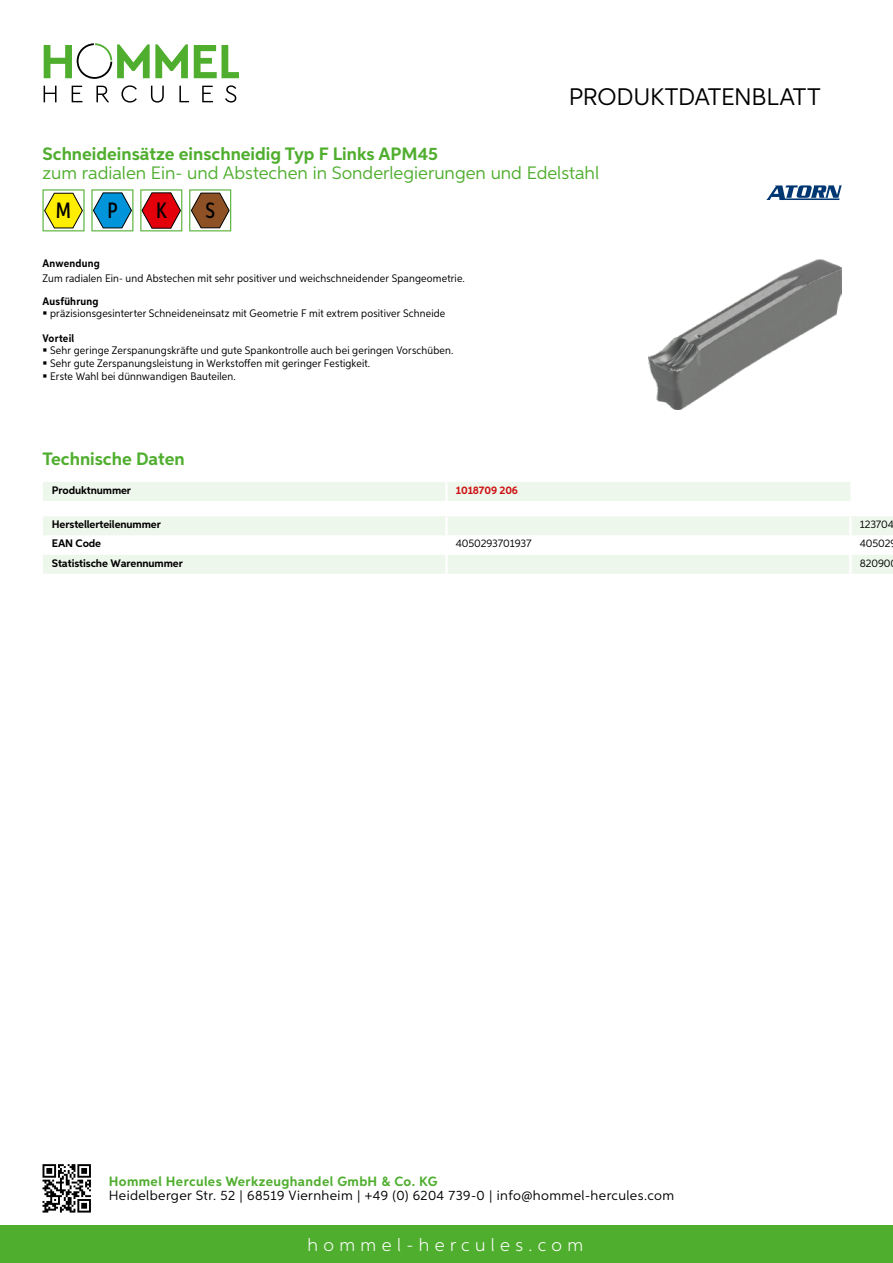
<style>
.page{position:relative;width:893px;height:1263px;background:#fff}
.page>*{position:absolute;margin:0;border:0;box-sizing:border-box;transform-origin:0 0}
.t1{font:24px "Aspira";letter-spacing:-.01em;color:#000}
.t2{font:500 22.2px "Aspira XX Nar";color:#000}
.t3{font:18px "Aspira";color:#50ae2f}
.t4{font:700 18px "Aspira";color:#50ae2f}
.t5{font:300 18px "Aspira";letter-spacing:.3em;color:#fff}
.t6{font:13.5px "Aspira";letter-spacing:.03em;color:#000}
.t7{font:700 13.5px "Aspira";letter-spacing:.03em;color:#50ae2f}
.t8{font:10.95px/12.8px "Aspira Nar";letter-spacing:.015em;color:#000}
.t9{font:700 10.95px "Aspira";letter-spacing:-.01em;color:#000}
.t10{font:10.95px "Aspira";letter-spacing:-.01em;color:#000}
.t11{font:700 10.95px "Aspira Nar";letter-spacing:.02em;color:#000}
.t12{font:700 10.95px "Aspira";letter-spacing:-.01em;color:#cd1013}
</style>
<div class="page">
<div style="left:0;top:1226px;width:893px;height:37px;background:#50ae2f"></div>
<svg style="left:43px;top:1164px;width:48px;height:48px"></svg>
<svg style="left:194px;top:45px;width:45px;height:33px"></svg>
<svg style="left:44px;top:43px;width:144px;height:36px"></svg>
<svg style="left:44px;top:86px;width:13px;height:16px"></svg>
<svg style="left:72px;top:86px;width:10px;height:16px"></svg>
<svg style="left:96px;top:86px;width:13px;height:16px"></svg>
<svg style="left:121px;top:85px;width:16px;height:18px"></svg>
<svg style="left:151px;top:86px;width:13px;height:17px"></svg>
<svg style="left:179px;top:86px;width:10px;height:16px"></svg>
<svg style="left:202px;top:86px;width:11px;height:16px"></svg>
<svg style="left:225px;top:85px;width:11px;height:18px"></svg>
<div style="left:43px;top:482px;width:807px;height:19px;background:#eef7eb"></div>
<hr style="left:445px;top:482px;width:3px;height:19px;background:#fff">
<svg style="left:43px;top:516px;width:850px;height:58px"></svg>
<hr style="left:445px;top:555px;width:3px;height:19px;background:#fff">
<hr style="left:849px;top:555px;width:3px;height:19px;background:#fff">
<svg style="left:43px;top:189px;width:42px;height:42px"></svg>
<svg style="left:91px;top:189px;width:42px;height:42px"></svg>
<svg style="left:140px;top:189px;width:42px;height:42px"></svg>
<svg style="left:189px;top:189px;width:42px;height:42px"></svg>
<img style="left:648px;top:259px;width:194px;height:150px">
<svg style="left:766px;top:185px;width:76px;height:15px"></svg>
<h1 class="t1" style="left:569px;top:82px;width:253px">Produktdatenblatt</h1>
<h3 class="t4" style="left:43px;top:142px;width:397px">Schneideinsätze einschneidig Typ F Links APM45</h3>
<h3 class="t3" style="left:43px;top:162px;width:558px">zum radialen Ein- und Abstechen in Sonderlegierungen und Edelstahl</h3>
<h2 class="t2" style="left:56px;top:197px;width:17px">M</h2>
<h2 class="t2" style="left:108px;top:197px;width:12px">P</h2>
<h2 class="t2" style="left:156px;top:197px;width:12px">K</h2>
<h2 class="t2" style="left:205px;top:197px;width:11px">S</h2>
<p class="t11" style="left:43px;top:257px;width:59px">Anwendung</p>
<p class="t8" style="left:43px;top:272px;width:424px">Zum radialen Ein- und Abstechen mit sehr positiver und weichschneidender Spangeometrie.</p>
<p class="t11" style="left:43px;top:294px;width:58px">Ausführung</p>
<p class="t8" style="left:50px;top:307px;width:397px">präzisionsgesinterter Schneideneinsatz mit Geometrie F mit extrem positiver Schneide</p>
<p class="t11" style="left:43px;top:331px;width:33px">Vorteil</p>
<p class="t8" style="left:50px;top:344px;width:405px">Sehr geringe Zerspanungskräfte und gute Spankontrolle auch bei geringen Vorschüben.<br>Sehr gute Zerspanungsleistung in Werkstoffen mit geringer Festigkeit.<br>Erste Wahl bei dünnwandigen Bauteilen.</p>
<h3 class="t4" style="left:43px;top:448px;width:144px">Technische Daten</h3>
<p class="t9" style="left:52px;top:483px;width:81px">Produktnummer</p>
<p class="t12" style="left:456px;top:483px;width:64px">1018709 206</p>
<p class="t9" style="left:52px;top:518px;width:111px">Herstellerteilenummer</p>
<p class="t10" style="left:860px;top:518px;width:36px">123704</p>
<p class="t9" style="left:52px;top:537px;width:51px">EAN Code</p>
<p class="t10" style="left:456px;top:537px;width:77px">4050293701937</p>
<p class="t10" style="left:860px;top:537px;width:32px">40502</p>
<p class="t9" style="left:52px;top:556px;width:132px">Statistische Warennummer</p>
<p class="t10" style="left:860px;top:556px;width:32px">82090</p>
<p class="t7" style="left:109px;top:1172px;width:330px">Hommel Hercules Werkzeughandel GmbH &amp; Co. KG</p>
<p class="t6" style="left:109px;top:1187px;width:567px">Heidelberger Str. 52 | 68519 Viernheim | +49 (0) 6204 739-0 | info@hommel-hercules.com</p>
<h3 class="t5" style="left:307px;top:1234px;width:277px">hommel-hercules.com</h3>
</div>
